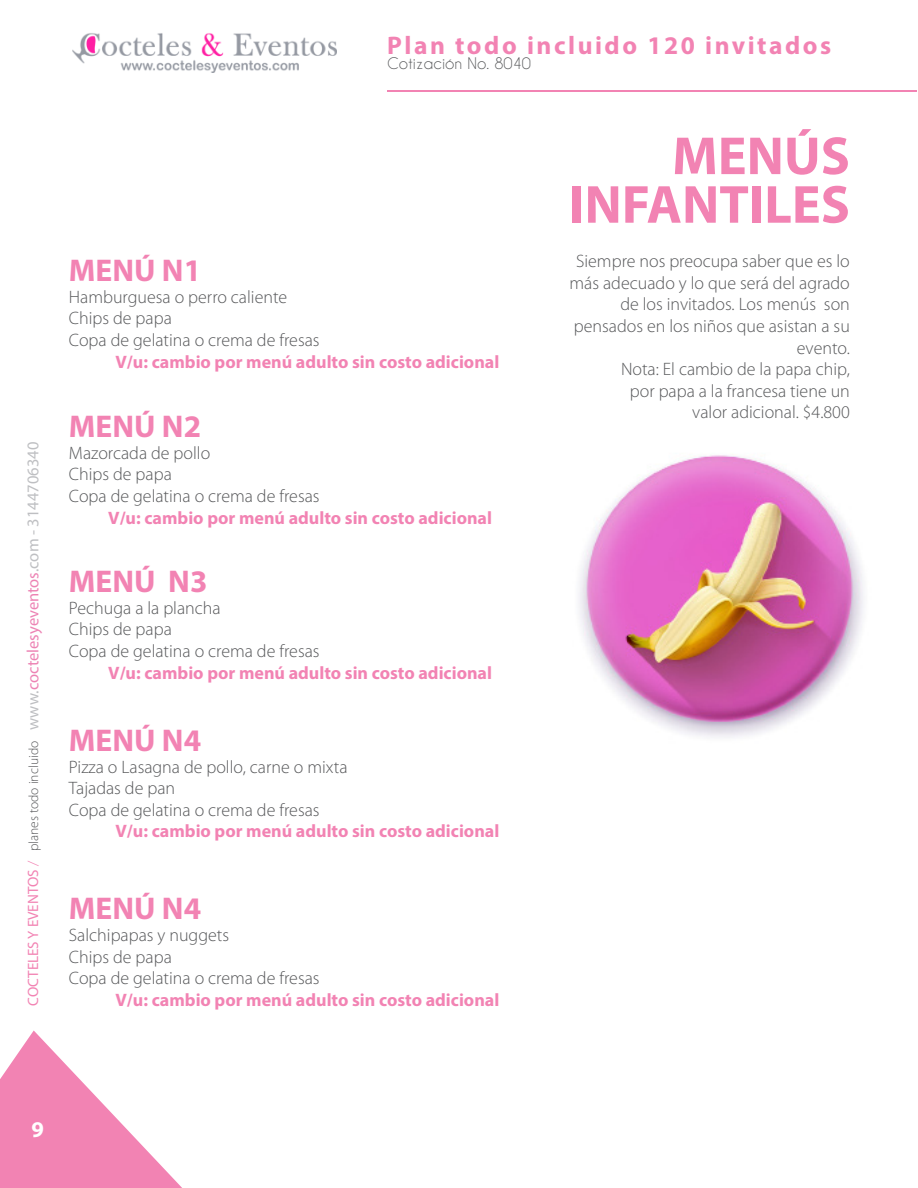
<style>
.page{position:relative;width:918px;height:1188px;background:#fff}
.page>*{position:absolute;margin:0;border:0;box-sizing:border-box;transform-origin:0 0}
.texto{font:700 54px "Myriad Pro";color:#f283b3}
.texto-2{font:700 31.5px "Myriad Pro";color:#f283b3}
.t1{font:700 25.5px "Myriad Pro";letter-spacing:.1em;color:#f283b3}
.t2{font:700 22.5px "Myriad Pro";color:#fff}
.texto-3{font:300 18px/21.6px "Myriad Pro";color:#57585a;text-align:right}
.texto-4{font:700 18px "Myriad Pro";color:#f283b3}
.t3{font:16.5px "Myriad Pro";color:#bebfc2}
.t4{font:15px "Caviar Dreams";color:#57585a}
.s1{font-size:15px;color:#f283b3}
.s2{font-weight:300;font-size:15px;color:#f283b3}
.s3{font-weight:300;font-size:13.5px;color:#57585a}
.s4{color:#ed83b4}
</style>
<div class="page">
<img style="left:72px;top:33px;width:265px;height:40px">
<svg style="left:0;top:1030px;width:182px;height:158px"></svg>
<hr style="left:388px;top:91px;width:529px;height:1px;background:#f283b3">
<img style="left:579px;top:455px;width:285px;height:283px">
<p class="t3" style="left:23px;top:1006px;width:565px;rotate:-90deg"><span class="s1">COCTELES Y EVENTOS</span> <span class="s2">/</span> <span class="s3">planes todo incluido</span> www.<span class="s4">coctelesyeventos</span>.com - 3144706340</p>
<h3 class="t1" style="left:387px;top:29px;width:446px">Plan todo incluido 120 invitados</h3>
<p class="t4" style="left:387px;top:55px;width:146px">Cotización No. 8040</p>
<p class="texto-2" style="left:69px;top:250px;width:134px">MENÚ N1</p>
<p class="texto-3" style="left:69px;top:286px;width:220px">Hamburguesa o perro caliente</p>
<p class="texto-3" style="left:69px;top:307px;width:104px">Chips de papa</p>
<p class="texto-3" style="left:69px;top:329px;width:252px">Copa de gelatina o crema de fresas</p>
<p class="texto-4" style="left:116px;top:350px;width:385px">V/u: cambio por menú adulto sin costo adicional</p>
<p class="texto-2" style="left:69px;top:406px;width:134px">MENÚ N2</p>
<p class="texto-3" style="left:69px;top:442px;width:143px">Mazorcada de pollo</p>
<p class="texto-3" style="left:69px;top:463px;width:104px">Chips de papa</p>
<p class="texto-3" style="left:69px;top:485px;width:252px">Copa de gelatina o crema de fresas</p>
<p class="texto-4" style="left:108px;top:506px;width:385px">V/u: cambio por menú adulto sin costo adicional</p>
<p class="texto-2" style="left:69px;top:561px;width:140px">MENÚ N3</p>
<p class="texto-3" style="left:69px;top:597px;width:153px">Pechuga a la plancha</p>
<p class="texto-3" style="left:69px;top:618px;width:104px">Chips de papa</p>
<p class="texto-3" style="left:69px;top:640px;width:252px">Copa de gelatina o crema de fresas</p>
<p class="texto-4" style="left:108px;top:661px;width:385px">V/u: cambio por menú adulto sin costo adicional</p>
<p class="texto-2" style="left:69px;top:720px;width:134px">MENÚ N4</p>
<p class="texto-3" style="left:69px;top:756px;width:280px">Pizza o Lasagna de pollo, carne o mixta</p>
<p class="texto-3" style="left:69px;top:777px;width:108px">Tajadas de pan</p>
<p class="texto-3" style="left:69px;top:799px;width:252px">Copa de gelatina o crema de fresas</p>
<p class="texto-4" style="left:116px;top:820px;width:385px">V/u: cambio por menú adulto sin costo adicional</p>
<p class="texto-2" style="left:69px;top:888px;width:134px">MENÚ N4</p>
<p class="texto-3" style="left:69px;top:924px;width:162px">Salchipapas y nuggets</p>
<p class="texto-3" style="left:69px;top:946px;width:104px">Chips de papa</p>
<p class="texto-3" style="left:69px;top:967px;width:252px">Copa de gelatina o crema de fresas</p>
<p class="texto-4" style="left:116px;top:988px;width:385px">V/u: cambio por menú adulto sin costo adicional</p>
<p class="texto" style="left:672px;top:121px;width:179px">MENÚS</p>
<p class="texto" style="left:569px;top:169px;width:282px">INFANTILES</p>
<p class="texto-3" style="left:570px;top:250px;width:282px">Siempre nos preocupa saber que es lo más adecuado y lo que será del agrado de los invitados. Los menús son</p>
<p class="texto-3" style="left:574px;top:315px;width:277px">pensados en los niños que asistan a su evento.</p>
<p class="texto-3" style="left:621px;top:358px;width:230px">Nota: El cambio de la papa chip,</p>
<p class="texto-3" style="left:630px;top:380px;width:221px">por papa a la francesa tiene un</p>
<p class="texto-3" style="left:692px;top:401px;width:159px">valor adicional. $4.800</p>
<p class="t2" style="left:32px;top:1115px;width:14px">9</p>
</div>
